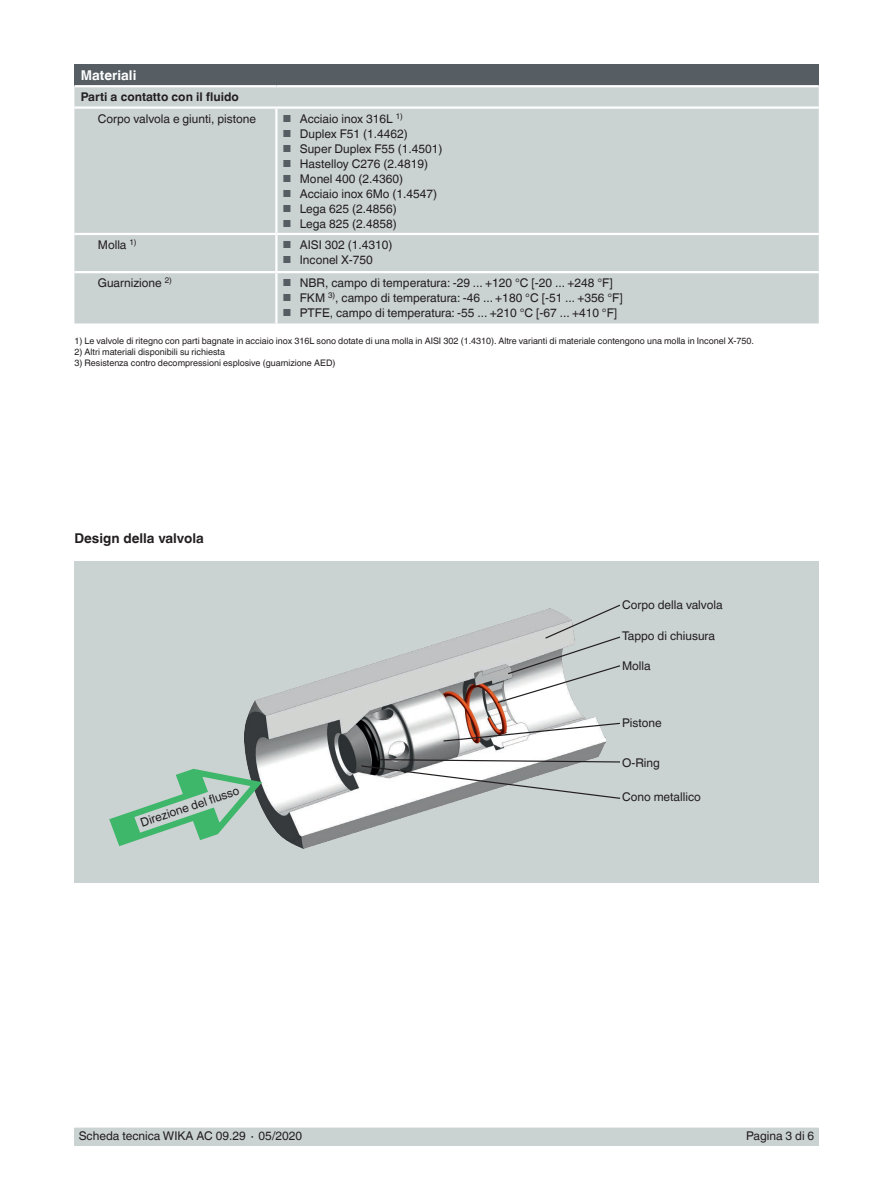
<style>
.page{position:relative;width:893px;height:1188px;background:#fff}
.page>*{position:absolute;margin:0;border:0;box-sizing:border-box;transform-origin:0 0}
.t1{font:700 13.5px "Helvetica World";color:#231f20}
.t2{font:700 13.5px "Helvetica World";color:#fff}
.t3{font:12px "Helvetica World";color:#231f20}
.t4{font:700 12px "Helvetica World";color:#231f20}
.t5{font:9px "Helvetica World";color:#231f20}
.s1{font-size:10.2px;color:#565e63}
</style>
<div class="page">
<div style="left:74px;top:1128px;width:745px;height:17px;background:#cbd2d2"></div>
<div style="left:74px;top:561px;width:745px;height:322px;background:#cbd2d2"></div>
<img style="left:321px;top:668px;width:139px;height:176px">
<svg style="left:109px;top:680px;width:212px;height:169px"></svg>
<div style="left:74px;top:64px;width:745px;height:22px;background:#565e63"></div>
<div style="left:74px;top:87px;width:745px;height:236px;background:#cbd2d2"></div>
<hr style="left:275px;top:235px;width:3px;height:36px;background:#fff">
<hr style="left:275px;top:273px;width:3px;height:50px;background:#fff">
<hr style="left:275px;top:109px;width:3px;height:124px;background:#fff">
<hr style="left:74px;top:233px;width:202px;height:2px;background:#fff">
<hr style="left:74px;top:271px;width:202px;height:2px;background:#fff">
<hr style="left:74px;top:85px;width:202px;height:2px;background:#fff">
<hr style="left:276px;top:85px;width:543px;height:2px;background:#fff">
<hr style="left:74px;top:106px;width:202px;height:3px;background:#fff">
<hr style="left:276px;top:106px;width:543px;height:3px;background:#fff">
<hr style="left:276px;top:233px;width:543px;height:2px;background:#fff">
<hr style="left:276px;top:271px;width:543px;height:2px;background:#fff">
<svg style="left:360px;top:604px;width:261px;height:196px"></svg>
<p class="t2" style="left:81px;top:67px;width:57px">Materiali</p>
<p class="t4" style="left:81px;top:90px;width:160px">Parti a contatto con il fluido</p>
<p class="t3" style="left:98px;top:111px;width:160px">Corpo valvola e giunti, pistone</p>
<p class="t3" style="left:283px;top:111px;width:122px"><span class="s1">■</span> Acciaio inox 316L <sup>1)</sup></p>
<p class="t3" style="left:283px;top:126px;width:127px"><span class="s1">■</span> Duplex F51 (1.4462)</p>
<p class="t3" style="left:283px;top:141px;width:161px"><span class="s1">■</span> Super Duplex F55 (1.4501)</p>
<p class="t3" style="left:283px;top:156px;width:147px"><span class="s1">■</span> Hastelloy C276 (2.4819)</p>
<p class="t3" style="left:283px;top:171px;width:122px"><span class="s1">■</span> Monel 400 (2.4360)</p>
<p class="t3" style="left:283px;top:186px;width:156px"><span class="s1">■</span> Acciaio inox 6Mo (1.4547)</p>
<p class="t3" style="left:283px;top:201px;width:115px"><span class="s1">■</span> Lega 625 (2.4856)</p>
<p class="t3" style="left:283px;top:216px;width:115px"><span class="s1">■</span> Lega 825 (2.4858)</p>
<p class="t3" style="left:98px;top:238px;width:40px">Molla <sup>1)</sup></p>
<p class="t3" style="left:283px;top:238px;width:111px"><span class="s1">■</span> AISI 302 (1.4310)</p>
<p class="t3" style="left:283px;top:253px;width:91px"><span class="s1">■</span> Inconel X-750</p>
<p class="t3" style="left:98px;top:276px;width:76px">Guarnizione <sup>2)</sup></p>
<p class="t3" style="left:283px;top:276px;width:331px"><span class="s1">■</span> NBR, campo di temperatura: -29 ... +120 °C [-20 ... +248 °F]</p>
<p class="t3" style="left:283px;top:291px;width:341px"><span class="s1">■</span> FKM <sup>3)</sup>, campo di temperatura: -46 ... +180 °C [-51 ... +356 °F]</p>
<p class="t3" style="left:283px;top:306px;width:336px"><span class="s1">■</span> PTFE, campo di temperatura: -55 ... +210 °C [-67 ... +410 °F]</p>
<p class="t5" style="left:74px;top:336px;width:681px">1) Le valvole di ritegno con parti bagnate in acciaio inox 316L sono dotate di una molla in AISI 302 (1.4310). Altre varianti di materiale contengono una molla in Inconel X-750.</p>
<p class="t5" style="left:74px;top:347px;width:152px">2) Altri materiali disponibili su richiesta</p>
<p class="t5" style="left:74px;top:357px;width:263px">3) Resistenza contro decompressioni esplosive (guarnizione AED)</p>
<p class="t1" style="left:74px;top:531px;width:131px">Design della valvola</p>
<p class="t3" style="left:139px;top:816px;width:105px;rotate:-18deg">Direzione del fl usso</p>
<p class="t3" style="left:622px;top:598px;width:102px">Corpo della valvola</p>
<p class="t3" style="left:622px;top:629px;width:94px">Tappo di chiusura</p>
<p class="t3" style="left:622px;top:659px;width:30px">Molla</p>
<p class="t3" style="left:622px;top:716px;width:41px">Pistone</p>
<p class="t3" style="left:622px;top:756px;width:39px">O-Ring</p>
<p class="t3" style="left:622px;top:790px;width:80px">Cono metallico</p>
<p class="t3" style="left:79px;top:1129px;width:225px">Scheda tecnica WIKA AC 09.29 ∙ 05/2020</p>
<p class="t3" style="left:746px;top:1129px;width:70px">Pagina 3 di 6</p>
</div>
